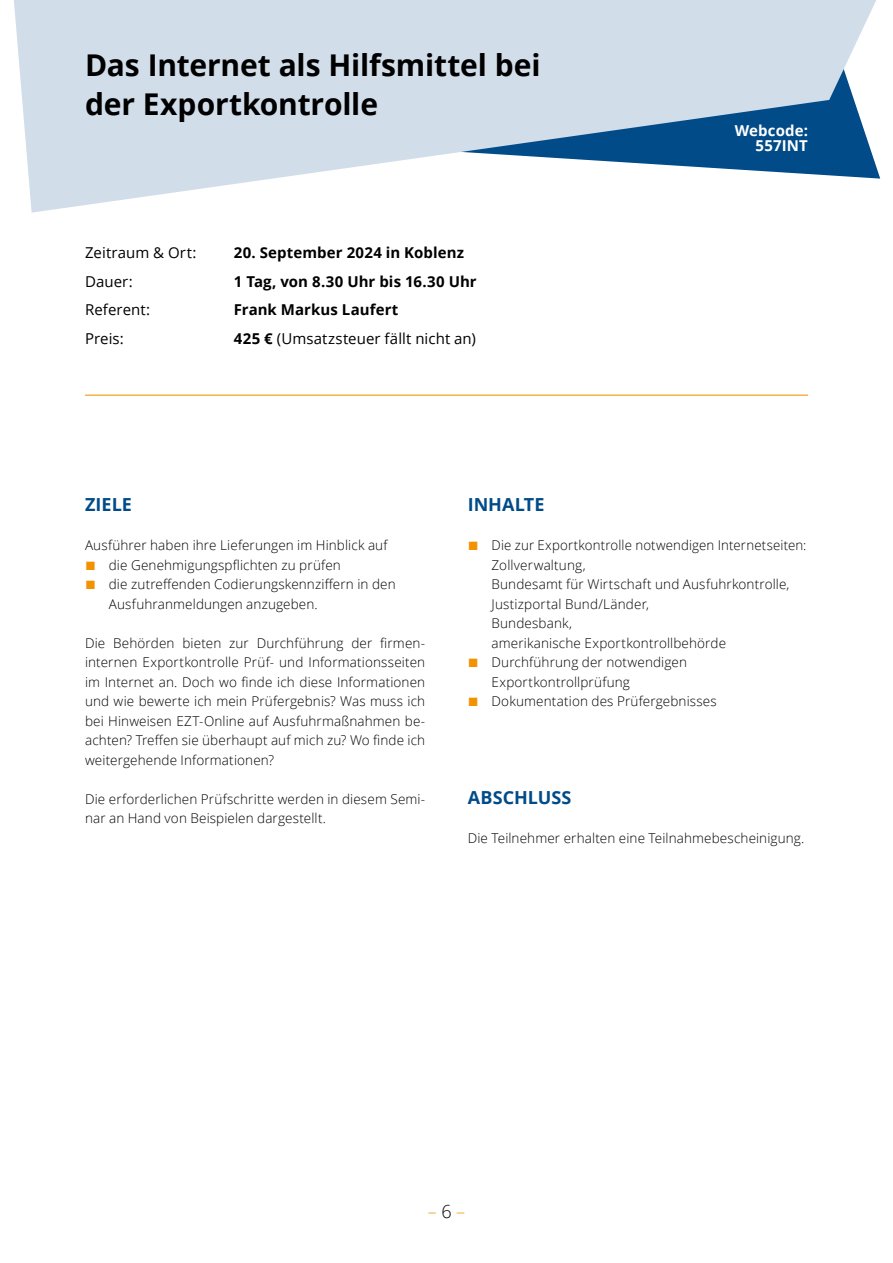
<style>
.page{position:relative;width:893px;height:1263px;background:#fff}
.page>*{position:absolute;margin:0;border:0;box-sizing:border-box;transform-origin:0 0}
.t1{font:700 30px/39px "Open Sans";letter-spacing:-.005em;color:#000}
.t2{font:700 18px "Open Sans";letter-spacing:.005em;color:#004b88}
.t3{font:300 18px "Open Sans";color:#f39200}
.t4{font:700 15px "Open Sans";letter-spacing:.005em;color:#000}
.t5{font:15px "Open Sans";letter-spacing:.005em;color:#000}
.t6{font:700 15px/15px "Open Sans";letter-spacing:.01em;color:#fff;text-align:right}
.t7{font:300 13.5px/19.5px "Open Sans";letter-spacing:.01em;color:#000}
.s1{font-weight:700}
.s2{font-family:"Arial";font-weight:400;font-size:18px;color:#f39200}
.s3{color:#000}
</style>
<div class="page">
<svg style="left:14px;top:0;width:867px;height:213px;fill:#d2ddea"></svg>
<hr style="left:85px;top:395px;width:723px;height:1px;background:#f39200">
<h1 class="t1" style="left:85px;top:45px;width:457px">Das Internet als Hilfsmittel bei der Exportkontrolle</h1>
<p class="t5" style="left:85px;top:242px;width:113px">Zeitraum &amp; Ort:</p>
<p class="t4" style="left:234px;top:242px;width:232px">20. September 2024 in Koblenz</p>
<p class="t5" style="left:85px;top:271px;width:49px">Dauer:</p>
<p class="t4" style="left:234px;top:271px;width:244px">1 Tag, von 8.30 Uhr bis 16.30 Uhr</p>
<p class="t5" style="left:85px;top:299px;width:67px">Referent:</p>
<p class="t4" style="left:234px;top:299px;width:166px">Frank Markus Laufert</p>
<p class="t5" style="left:85px;top:328px;width:40px">Preis:</p>
<p class="t5" style="left:234px;top:328px;width:243px"><span class="s1">425 €</span> (Umsatzsteuer fällt nicht an)</p>
<p class="t6" style="left:735px;top:123px;width:75px">Webcode:<br>557INT</p>
<h2 class="t2" style="left:85px;top:492px;width:48px">ZIELE</h2>
<p class="t7" style="left:85px;top:535px;width:304px">Ausführer haben ihre Lieferungen im Hinblick auf</p>
<p class="t7" style="left:85px;top:555px;width:257px"><span class="s2">■</span> die Genehmigungspflichten zu prüfen</p>
<p class="t7" style="left:109px;top:574px;width:288px;text-indent:-24px"><span class="s2">■</span> die zutreffenden Codierungskennziffern in den<br>Ausfuhranmeldungen anzugeben.</p>
<p class="t7" style="left:85px;top:633px;width:342px;text-align:justify">Die Behörden bieten zur Durchführung der firmen&shy;internen Exportkontrolle Prüf- und Informationsseiten im Internet an. Doch wo finde ich diese Informationen und wie bewerte ich mein Prüfergebnis? Was muss ich bei Hinweisen EZT-Online auf Ausfuhrmaßnahmen be&shy;achten? Treffen sie überhaupt auf mich zu? Wo finde ich weitergehende Informationen?</p>
<p class="t7" style="left:85px;top:789px;width:342px">Die erforderlichen Prüfschritte werden in diesem Semi&shy;nar an Hand von Beispielen dargestellt.</p>
<h2 class="t2" style="left:468px;top:492px;width:78px">INHALTE</h2>
<p class="t7" style="left:492px;top:535px;width:316px;text-indent:-24px"><span class="s2">■</span> Die zur Exportkontrolle notwendigen Internetseiten:<br>Zollverwaltung,<br>Bundesamt für Wirtschaft und Ausfuhrkontrolle, Justizportal Bund/Länder,<br>Bundesbank,<br>amerikanische Exportkontrollbehörde</p>
<p class="t7" style="left:492px;top:652px;width:197px;text-indent:-24px"><span class="s2">■</span> Durchführung der notwendigen<br>Exportkontrollprüfung</p>
<p class="t7" style="left:468px;top:691px;width:251px"><span class="s2">■</span> Dokumentation des Prüfergebnisses</p>
<h2 class="t2" style="left:468px;top:785px;width:105px">ABSCHLUSS</h2>
<p class="t7" style="left:468px;top:828px;width:338px">Die Teilnehmer erhalten eine Teilnahmebescheinigung.</p>
<h2 class="t3" style="left:428px;top:1199px;width:39px">– <span class="s3">6</span> –</h2>
</div>
